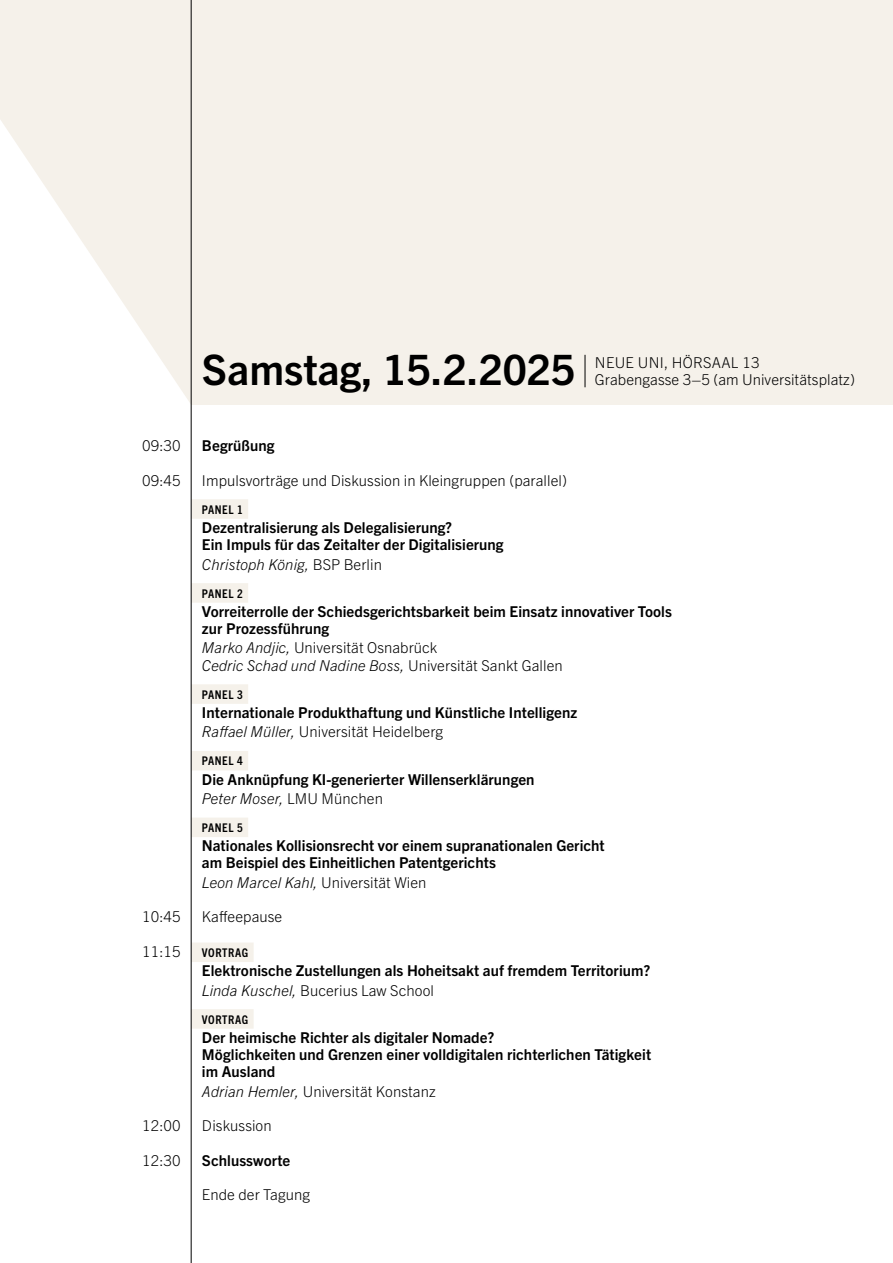
<style>
.page{position:relative;width:893px;height:1263px;background:#fff}
.page>*{position:absolute;margin:0;border:0;box-sizing:border-box;transform-origin:0 0}
.t1{font:700 42px "Trade Gothic Next LT Pro";color:#000}
.Titel{font:700 15px/17.2px "Trade Gothic Next LT Pro";letter-spacing:.005em;color:#000}
.Fließtext_groß{font:300 15px/17.2px "Trade Gothic Next LT Pro";letter-spacing:.005em;color:#000}
.Fließtext_groß-2{font:italic 300 15px "Trade Gothic Next LT Pro";letter-spacing:.01em;color:#000}
.Fließtext_groß-3{font:700 15px "Trade Gothic Next LT Pro";letter-spacing:.005em;color:#000}
.CAPS{font:700 condensed 12px "Trade Gothic Next LT Pro";letter-spacing:.05em;color:#000}
.s1{font-style:normal}
.s2{font-style:italic}
</style>
<div class="page">
<hr style="left:701px;top:21px;width:1px;height:1216px;background:#009ee0">
<hr style="left:361px;top:21px;width:1px;height:1216px;background:#009ee0">
<hr style="left:531px;top:21px;width:1px;height:1216px;background:#009ee0">
<hr style="left:21px;top:532px;width:851px;height:1px;background:#009ee0">
<hr style="left:21px;top:702px;width:851px;height:1px;background:#009ee0">
<hr style="left:21px;top:872px;width:851px;height:1px;background:#009ee0">
<hr style="left:21px;top:1042px;width:851px;height:1px;background:#009ee0">
<hr style="left:21px;top:1212px;width:851px;height:1px;background:#009ee0">
<svg style="left:190px;top:405px;width:342px;height:117px"></svg>
<div style="left:191px;top:0;width:702px;height:405px;background:#f5f1ea"></div>
<hr style="left:585px;top:355px;width:1px;height:32px;background:#000">
<div style="left:191px;top:499px;width:57px;height:20px;background:#f5f1ea"></div>
<div style="left:191px;top:583px;width:57px;height:20px;background:#f5f1ea"></div>
<div style="left:191px;top:684px;width:57px;height:20px;background:#f5f1ea"></div>
<div style="left:191px;top:751px;width:57px;height:19px;background:#f5f1ea"></div>
<div style="left:191px;top:817px;width:57px;height:20px;background:#f5f1ea"></div>
<div style="left:191px;top:942px;width:63px;height:20px;background:#f5f1ea"></div>
<div style="left:191px;top:1009px;width:63px;height:20px;background:#f5f1ea"></div>
<svg style="left:0;top:0;width:191px;height:405px;fill:#f5f1ea"></svg>
<hr style="left:191px;top:0;width:1px;height:1263px;background:#000">
<p class="t1" style="left:202px;top:341px;width:375px">Samstag, 15.2.2025</p>
<p class="Fließtext_groß" style="left:595px;top:353px;width:262px">NEUE UNI, HÖRSAAL 13<br>Grabengasse 3–5 (am Universitätsplatz)</p>
<p class="Fließtext_groß" style="left:142px;top:436px;width:40px">09:30</p>
<p class="Fließtext_groß-3" style="left:202px;top:435px;width:74px">Begrüßung</p>
<p class="Fließtext_groß" style="left:142px;top:471px;width:40px">09:45</p>
<p class="Fließtext_groß" style="left:202px;top:471px;width:366px">Impulsvorträge und Diskussion in Kleingruppen (parallel)</p>
<p class="CAPS" style="left:202px;top:501px;width:42px">PANEL 1</p>
<p class="Titel" style="left:202px;top:518px;width:303px">Dezentralisierung als Delegalisierung?<br>Ein Impuls für das Zeitalter der Digitalisierung</p>
<p class="Fließtext_groß-2" style="left:202px;top:554px;width:181px">Christoph König, <span class="s1">BSP Berlin</span></p>
<p class="CAPS" style="left:202px;top:585px;width:42px">PANEL 2</p>
<p class="Titel" style="left:202px;top:602px;width:471px">Vorreiterrolle der Schiedsgerichtsbarkeit beim Einsatz innovativer Tools zur Prozessführung</p>
<p class="Fließtext_groß" style="left:202px;top:638px;width:362px"><span class="s2">Marko Andjic,</span> Universität Osnabrück<br><span class="s2">Cedric Schad und Nadine Boss,</span> Universität Sankt Gallen</p>
<p class="CAPS" style="left:202px;top:686px;width:42px">PANEL 3</p>
<p class="Titel" style="left:202px;top:703px;width:377px">Internationale Produkthaftung und Künstliche Intelligenz</p>
<p class="Fließtext_groß" style="left:202px;top:722px;width:243px"><span class="s2">Raffael Müller,</span> Universität Heidelberg</p>
<p class="CAPS" style="left:202px;top:753px;width:42px">PANEL 4</p>
<p class="Titel" style="left:202px;top:769px;width:334px">Die Anknüpfung KI-generierter Willenserklärungen</p>
<p class="Fließtext_groß-2" style="left:202px;top:788px;width:182px">Peter Moser, <span class="s1">LMU München</span></p>
<p class="CAPS" style="left:202px;top:819px;width:42px">PANEL 5</p>
<p class="Titel" style="left:202px;top:836px;width:404px">Nationales Kollisionsrecht vor einem supranationalen Gericht am Beispiel des Einheitlichen Patentgerichts</p>
<p class="Fließtext_groß-2" style="left:202px;top:872px;width:226px">Leon Marcel Kahl, <span class="s1">Universität Wien</span></p>
<p class="Fließtext_groß" style="left:142px;top:907px;width:40px">10:45</p>
<p class="Fließtext_groß" style="left:202px;top:907px;width:82px">Kaffeepause</p>
<p class="Fließtext_groß" style="left:142px;top:942px;width:40px">11:15</p>
<p class="CAPS" style="left:202px;top:944px;width:48px">VORTRAG</p>
<p class="Titel" style="left:202px;top:961px;width:450px">Elektronische Zustellungen als Hoheitsakt auf fremdem Territorium?</p>
<p class="Fließtext_groß" style="left:202px;top:980px;width:234px"><span class="s2">Linda Kuschel,</span> Bucerius Law School</p>
<p class="CAPS" style="left:202px;top:1011px;width:48px">VORTRAG</p>
<p class="Titel" style="left:202px;top:1028px;width:451px">Der heimische Richter als digitaler Nomade?<br>Möglichkeiten und Grenzen einer volldigitalen richterlichen Tätigkeit im Ausland</p>
<p class="Fließtext_groß" style="left:202px;top:1081px;width:235px"><span class="s2">Adrian Hemler,</span> Universität Konstanz</p>
<p class="Fließtext_groß" style="left:142px;top:1116px;width:40px">12:00</p>
<p class="Fließtext_groß" style="left:202px;top:1116px;width:71px">Diskussion</p>
<p class="Fließtext_groß" style="left:142px;top:1151px;width:40px">12:30</p>
<p class="Fließtext_groß-3" style="left:202px;top:1150px;width:90px">Schlussworte</p>
<p class="Fließtext_groß" style="left:202px;top:1185px;width:110px">Ende der Tagung</p>
</div>
